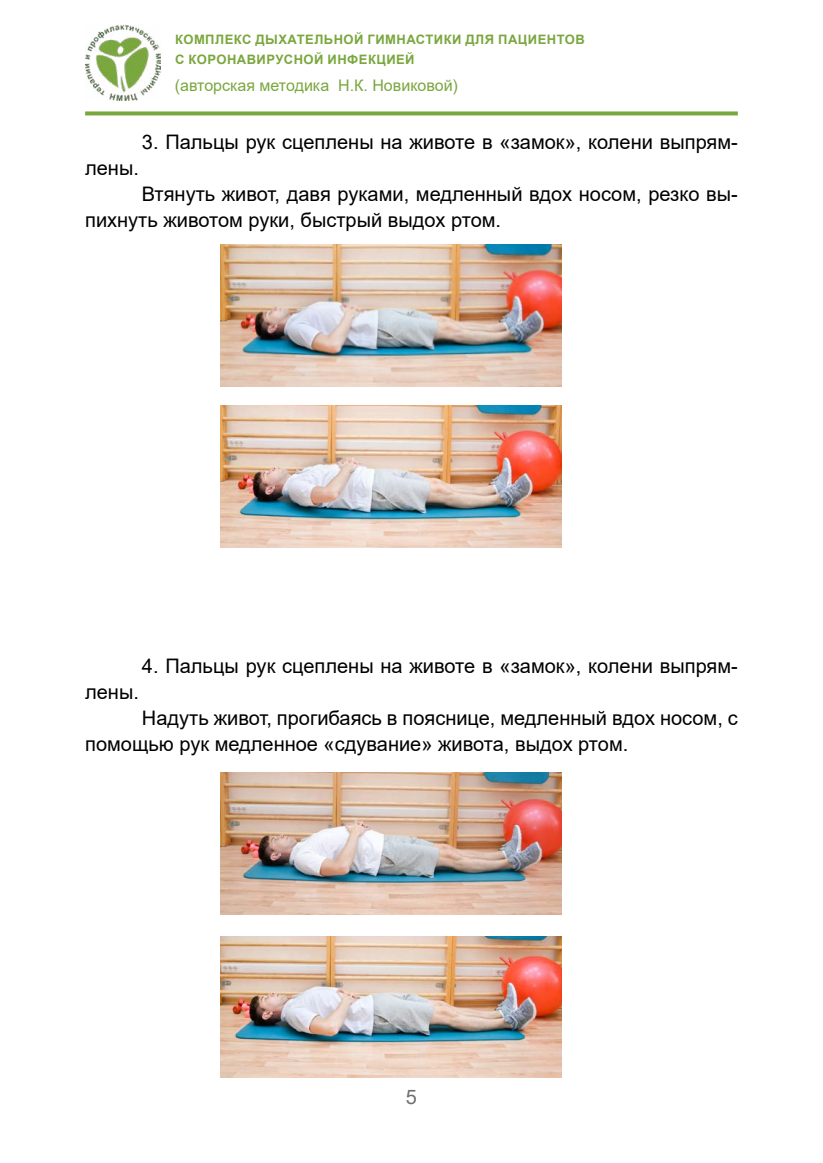
<style>
.page{position:relative;width:823px;height:1163px;background:#fff}
.page>*{position:absolute;margin:0;border:0;box-sizing:border-box;transform-origin:0 0}
.t1{font:20px/26px "Arial";color:#000}
.t2{font:20px "Arial";color:#706f6f}
.t3{font:16px "Arial";color:#7aa73e}
.t4{font:700 13px/20px "Arial";letter-spacing:.035em;color:#7aa73e}
</style>
<div class="page">
<img style="left:85px;top:24px;width:75px;height:77px">
<svg style="left:85px;top:111px;width:652px;height:4px;background:#89b154"></svg>
<img style="left:220px;top:245px;width:340px;height:141px">
<img style="left:220px;top:772px;width:340px;height:142px">
<img style="left:220px;top:405px;width:340px;height:142px">
<img style="left:220px;top:936px;width:340px;height:141px">
<p class="t4" style="left:175px;top:30px;width:411px">КОМПЛЕКС ДЫХАТЕЛЬНОЙ ГИМНАСТИКИ ДЛЯ ПАЦИЕНТОВ<br>С КОРОНАВИРУСНОЙ ИНФЕКЦИЕЙ</p>
<p class="t3" style="left:175px;top:74px;width:284px">(авторская методика Н.К. Новиковой)</p>
<p class="t1" style="left:142px;top:129px;width:597px">3. Пальцы рук сцеплены на животе в «замок», колени выпрям-</p>
<p class="t1" style="left:85px;top:155px;width:55px">лены.</p>
<p class="t1" style="left:85px;top:181px;width:653px;text-indent:57px">Втянуть живот, давя руками, медленный вдох носом, резко вы&shy;пихнуть животом руки, быстрый выдох ртом.</p>
<p class="t1" style="left:142px;top:652px;width:597px">4. Пальцы рук сцеплены на животе в «замок», колени выпрям-</p>
<p class="t1" style="left:85px;top:678px;width:55px">лены.</p>
<p class="t1" style="left:85px;top:704px;width:653px;text-indent:57px">Надуть живот, прогибаясь в пояснице, медленный вдох носом, с помощью рук медленное «сдувание» живота, выдох ртом.</p>
<p class="t2" style="left:405px;top:1082px;width:13px">5</p>
</div>
